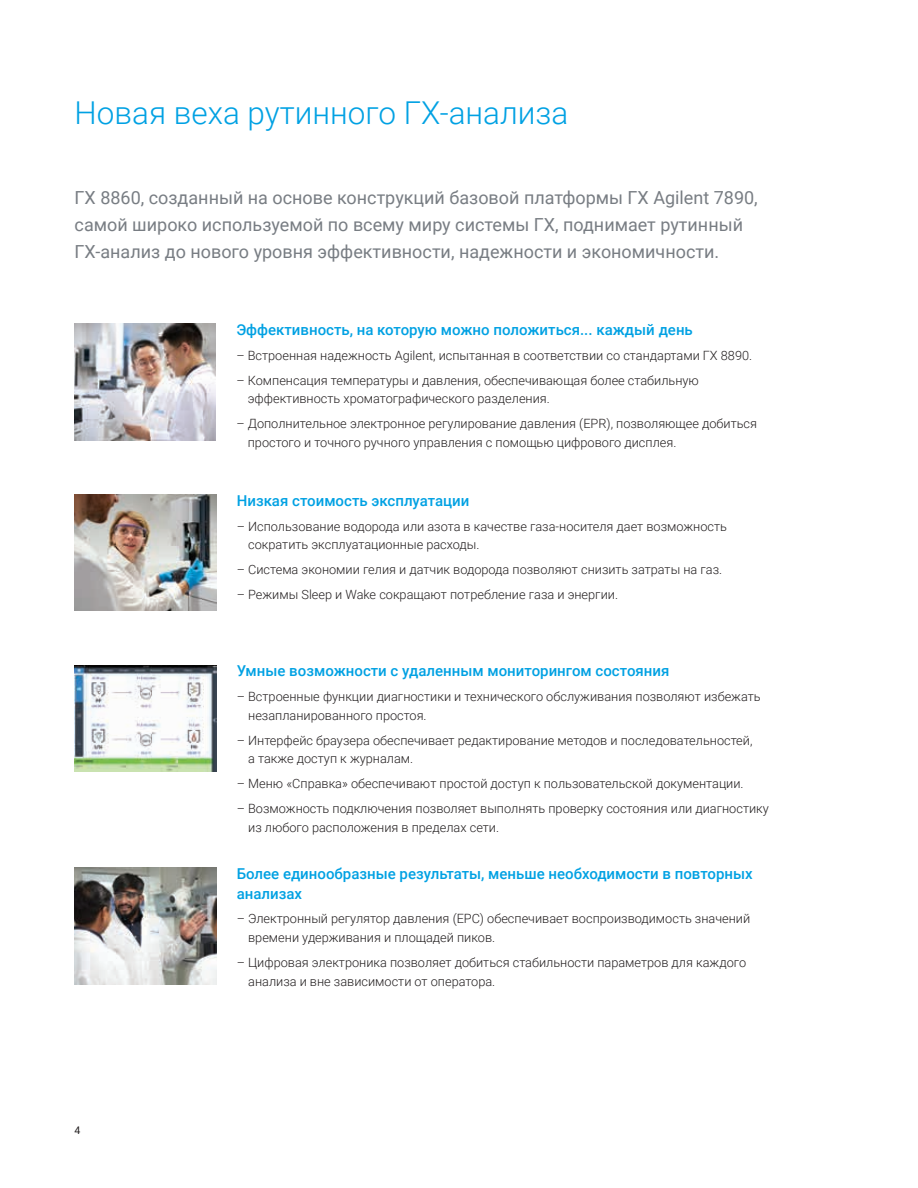
<style>
.page{position:relative;width:918px;height:1188px;background:#fff}
.page>*{position:absolute;margin:0;border:0;box-sizing:border-box;transform-origin:0 0}
.t1{font:300 31.5px "Roboto";color:#00a1e3}
.t2{font:18px/27px "Roboto";color:#787d83}
.t3{font:500 15px/19.5px "Roboto";color:#00a1e3}
.t4{font:300 12.75px/18.8px "Roboto";color:#231f20}
.t5{font:10.5px "Roboto";color:#231f20}
</style>
<div class="page">
<img style="left:74px;top:324px;width:142px;height:116px">
<img style="left:75px;top:868px;width:141px;height:116px">
<img style="left:75px;top:495px;width:141px;height:116px">
<img style="left:75px;top:665px;width:141px;height:106px">
<h1 class="t1" style="left:75px;top:91px;width:495px">Новая веха рутинного ГХ-анализа</h1>
<h2 class="t2" style="left:75px;top:184px;width:685px">ГХ 8860, созданный на основе конструкций базовой платформы ГХ Agilent 7890, самой широко используемой по всему миру системы ГХ, поднимает рутинный<br>ГХ‑анализ до нового уровня эффективности, надежности и экономичности.</h2>
<p class="t3" style="left:236px;top:320px;width:458px">Эффективность, на которую можно положиться... каждый день</p>
<p class="t4" style="left:236px;top:346px;width:517px">– Встроенная надежность Agilent, испытанная в соответствии со стандартами ГХ 8890.</p>
<p class="t4" style="left:248px;top:370px;width:453px;text-indent:-11px">– Компенсация температуры и давления, обеспечивающая более стабильную эффективность хроматографического разделения.</p>
<p class="t4" style="left:248px;top:414px;width:511px;text-indent:-11px">– Дополнительное электронное регулирование давления (EPR), позволяющее добиться простого и точного ручного управления с помощью цифрового дисплея.</p>
<p class="t3" style="left:237px;top:490px;width:234px">Низкая стоимость эксплуатации</p>
<p class="t4" style="left:248px;top:516px;width:480px;text-indent:-11px">– Использование водорода или азота в качестве газа-носителя дает возможность сократить эксплуатационные расходы.</p>
<p class="t4" style="left:237px;top:560px;width:487px">– Система экономии гелия и датчик водорода позволяют снизить затраты на газ.</p>
<p class="t4" style="left:237px;top:584px;width:383px">– Режимы Sleep и Wake сокращают потребление газа и энергии.</p>
<p class="t3" style="left:237px;top:661px;width:434px">Умные возможности с удаленным мониторингом состояния</p>
<p class="t4" style="left:248px;top:687px;width:514px;text-indent:-11px">– Встроенные функции диагностики и технического обслуживания позволяют избежать незапланированного простоя.</p>
<p class="t4" style="left:248px;top:730px;width:506px;text-indent:-11px">– Интерфейс браузера обеспечивает редактирование методов и последовательностей, а также доступ к журналам.</p>
<p class="t4" style="left:237px;top:774px;width:508px">– Меню «Справка» обеспечивают простой доступ к пользовательской документации.</p>
<p class="t4" style="left:248px;top:799px;width:522px;text-indent:-11px">– Возможность подключения позволяет выполнять проверку состояния или диагностику из любого расположения в пределах сети.</p>
<p class="t5" style="left:75px;top:1123px;width:7px">4</p>
<p class="t3" style="left:237px;top:864px;width:518px">Более единообразные результаты, меньше необходимости в повторных анализах</p>
<p class="t4" style="left:248px;top:909px;width:504px;text-indent:-11px">– Электронный регулятор давления (EPC) обеспечивает воспроизводимость значений времени удерживания и площадей пиков.</p>
<p class="t4" style="left:248px;top:953px;width:500px;text-indent:-11px">– Цифровая электроника позволяет добиться стабильности параметров для каждого анализа и вне зависимости от оператора.</p>
</div>
